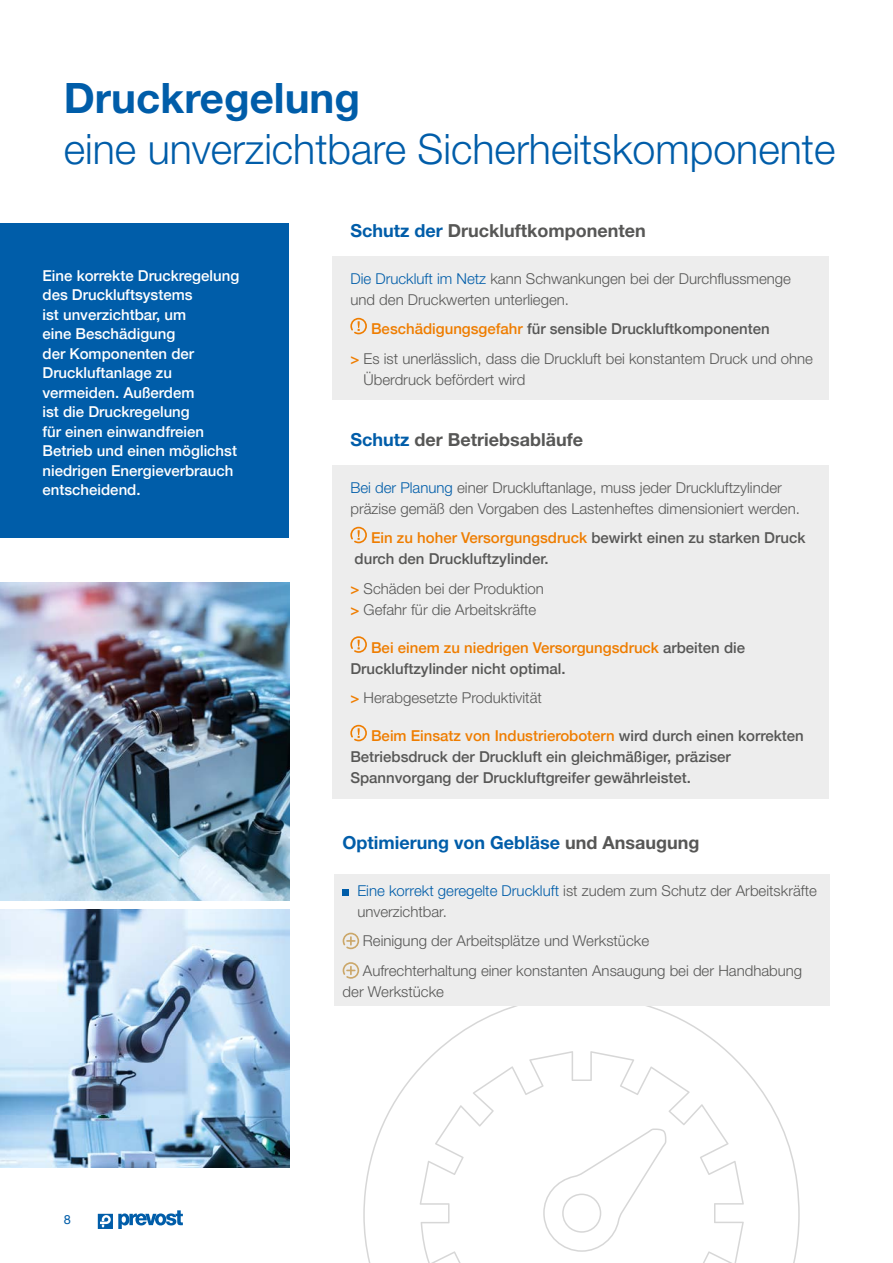
<style>
.page{position:relative;width:893px;height:1263px;background:#fff}
.page>*{position:absolute;margin:0;border:0;box-sizing:border-box;transform-origin:0 0}
.t1{font:300 42px "Helvetica Neue";color:#005da9}
.t2{font:700 42px "Helvetica Neue";color:#005da9}
.t3{font:700 18px "Helvetica Neue";color:#575756}
.t4{font:700 18px "Helvetica Neue";color:#005da9}
.t5{font:300 15px/21px "Helvetica Neue";color:#575756}
.t6{font:500 15px/21px "Helvetica Neue";color:#575756}
.t7{font:500 15px/19.5px "Helvetica Neue";color:#fff}
.t8{font:12.75px "Helvetica Neue";color:#005da9}
.s1{color:#005da9}
.s2{font-weight:500;color:#ef7d00}
.s3{font-weight:500}
.s4{color:#ef7d00}
.s5{color:#575756}
</style>
<div class="page">
<svg style="left:98px;top:1210px;width:85px;height:19px"></svg>
<svg style="left:363px;top:1006px;width:437px;height:257px"></svg>
<div style="left:0;top:223px;width:289px;height:315px;background:#005da9"></div>
<div style="left:333px;top:256px;width:496px;height:143px;background:#ededed"></div>
<div style="left:333px;top:465px;width:496px;height:333px;background:#ededed"></div>
<svg style="left:350px;top:318px;width:17px;height:16px"></svg>
<svg style="left:350px;top:527px;width:17px;height:16px"></svg>
<svg style="left:350px;top:636px;width:17px;height:17px"></svg>
<svg style="left:350px;top:725px;width:17px;height:16px"></svg>
<img style="left:0;top:909px;width:289px;height:258px">
<img style="left:0;top:582px;width:289px;height:318px">
<div style="left:334px;top:875px;width:495px;height:131px;background:#ededed"></div>
<div style="left:343px;top:889px;width:6px;height:7px;background:#005da9"></div>
<svg style="left:343px;top:933px;width:16px;height:16px"></svg>
<svg style="left:343px;top:962px;width:16px;height:17px"></svg>
<h1 class="t2" style="left:64px;top:72px;width:298px">Druckregelung</h1>
<h1 class="t1" style="left:64px;top:124px;width:773px">eine unverzichtbare Sicherheitskomponente</h1>
<p class="t7" style="left:43px;top:264px;width:198px">Eine korrekte Druckregelung des Druckluftsystems<br>ist unverzichtbar, um<br>eine Beschädigung<br>der Komponenten der<br>Druckluftanlage zu vermeiden. Außerdem<br>ist die Druckregelung<br>für einen einwandfreien<br>Betrieb und einen möglichst niedrigen Energieverbrauch entscheidend.</p>
<p class="t8" style="left:64px;top:1210px;width:9px">8</p>
<p class="t3" style="left:350px;top:220px;width:297px"><span class="s1">Schutz der</span> Druckluftkomponenten</p>
<p class="t5" style="left:350px;top:268px;width:442px"><span class="s1">Die Druckluft im Netz</span> kann Schwankungen bei der Durchflussmenge und den Druckwerten unterliegen.</p>
<p class="t5" style="left:350px;top:314px;width:464px;line-height:29.5px;text-indent:21px"><span class="s2">Beschädigungsgefahr</span> <span class="s3">für sensible Druckluftkomponenten<br></span><span class="s2">&gt;</span> Es ist unerlässlich, dass die Druckluft bei konstantem Druck und ohne</p>
<p class="t5" style="left:364px;top:369px;width:163px">Überdruck befördert wird</p>
<p class="t3" style="left:350px;top:429px;width:234px"><span class="s1">Schutz</span> der Betriebsabläufe</p>
<p class="t5" style="left:350px;top:477px;width:451px"><span class="s1">Bei der Planung</span> einer Druckluftanlage, muss jeder Druckluftzylinder präzise gemäß den Vorgaben des Lastenheftes dimensioniert werden.</p>
<p class="t6" style="left:355px;top:526px;width:452px;text-indent:17px"><span class="s4">Ein zu hoher Versorgungsdruck</span> bewirkt einen zu starken Druck durch den Druckluftzylinder.</p>
<p class="t5" style="left:350px;top:578px;width:195px"><span class="s2">&gt;</span> Schäden bei der Produktion <span class="s2">&gt;</span> Gefahr für die Arbeitskräfte</p>
<p class="t6" style="left:350px;top:636px;width:396px;text-indent:21px"><span class="s4">Bei einem zu niedrigen Versorgungsdruck</span> arbeiten die<br>Druckluftzylinder nicht optimal.</p>
<p class="t5" style="left:350px;top:687px;width:193px"><span class="s2">&gt;</span> Herabgesetzte Produktivität</p>
<p class="t6" style="left:350px;top:724px;width:455px;text-indent:21px"><span class="s4">Beim Einsatz von Industrierobotern</span> wird durch einen korrekten<br>Betriebsdruck der Druckluft ein gleichmäßiger, präziser<br>Spannvorgang der Druckluftgreifer gewährleistet.</p>
<p class="t4" style="left:343px;top:832px;width:358px">Optimierung von Gebläse <span class="s5">und Ansaugung</span></p>
<p class="t5" style="left:357px;top:879px;width:461px"><span class="s1">Eine korrekt geregelte Druckluft</span> ist zudem zum Schutz der Arbeitskräfte unverzichtbar.</p>
<p class="t5" style="left:363px;top:926px;width:441px;line-height:29.5px">Reinigung der Arbeitsplätze und Werkstücke<br>Aufrechterhaltung einer konstanten Ansaugung bei der Handhabung</p>
<p class="t5" style="left:343px;top:980px;width:103px">der Werkstücke</p>
</div>
